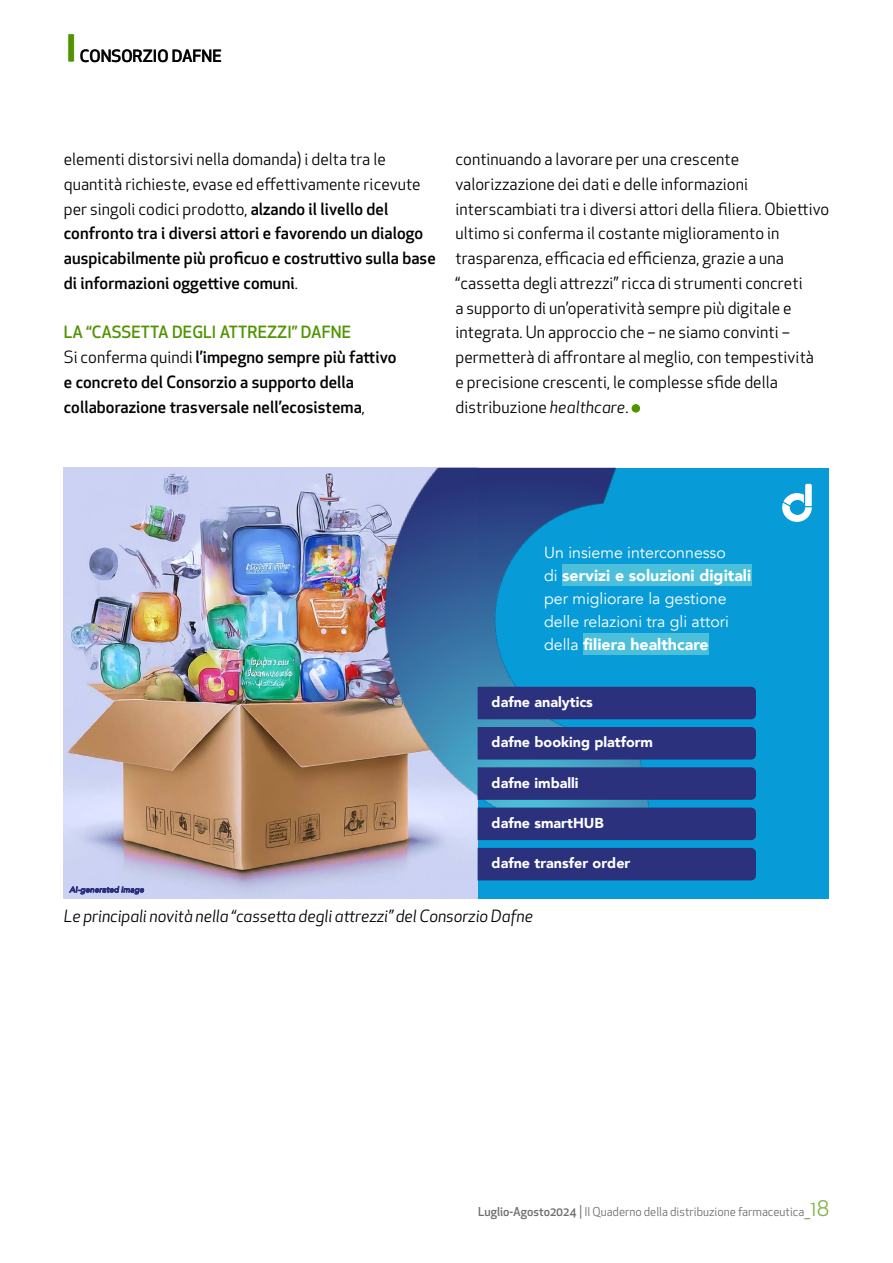
<style>
.page{position:relative;width:893px;height:1263px;background:#fff}
.page>*{position:absolute;margin:0;border:0;box-sizing:border-box;transform-origin:0 0}
.t1{font:16.5px/24.8px "Apex New";letter-spacing:.005em;color:#000}
.t2{font:500 16.5px/24.8px "Apex New";letter-spacing:.005em;color:#000}
.t3{font:italic 16.5px "Apex New";letter-spacing:-.005em;color:#000}
.t4{font:15.9px/23px "Avenir";color:#fff}
.t5{font:900 14.4px "Avenir";color:#fff}
.t6{font:12px "Apex New";color:#706f6f}
.t7{font:italic 7.8px "Avenir";letter-spacing:.02em;color:#2b317d}
.s1{font-weight:400}
.s2{color:#519401}
.s3{font-style:italic}
.s4{font-weight:900}
.s5{font-weight:500}
.s6{font-size:13.5px}
.s7{font-size:21px;color:#85b44d}
</style>
<div class="page">
<div style="left:632px;top:404px;width:8px;height:9px;background:#519401;border-radius:50%"></div>
<div style="left:64px;top:468px;width:765px;height:430px;background:#079cd7"></div>
<img style="left:64px;top:468px;width:414px;height:430px">
<img style="left:312px;top:468px;width:441px;height:380px">
<img style="left:312px;top:793px;width:352px;height:84px">
<div style="left:562px;top:564px;width:189px;height:21px;background:#4cc0db"></div>
<div style="left:583px;top:633px;width:47px;height:22px;background:#4cc0db"></div>
<div style="left:630px;top:633px;width:79px;height:22px;background:#4cc0db"></div>
<div style="left:478px;top:687px;width:278px;height:32px;background:#2b317d"></div>
<div style="left:478px;top:767px;width:278px;height:33px;background:#2b317d"></div>
<div style="left:478px;top:807px;width:278px;height:33px;background:#2b317d"></div>
<svg style="left:782px;top:483px;width:30px;height:39px"></svg>
<div style="left:478px;top:848px;width:278px;height:32px;background:#2b317d"></div>
<div style="left:478px;top:727px;width:278px;height:32px;background:#2b317d"></div>
<p class="t2" style="left:68px;top:43px;width:156px"><sup>|</sup> CONSORZIO DAFNE</p>
<p class="t2" style="left:64px;top:146px;width:373px"><span class="s1">elementi distorsivi nella domanda) i delta tra le quantità richieste, evase ed effettivamente ricevute per singoli codici prodotto,</span> alzando il livello del confronto tra i diversi attori e favorendo un dialogo auspicabilmente più proficuo e costruttivo sulla base di informazioni oggettive comuni<span class="s1">.</span></p>
<p class="t2" style="left:64px;top:320px;width:334px"><span class="s2">LA “CASSETTA DEGLI ATTREZZI” DAFNE<br></span><span class="s1">Si conferma quindi</span> l’impegno sempre più fattivo e concreto del Consorzio a supporto della collaborazione trasversale nell’ecosistema<span class="s1">,</span></p>
<p class="t1" style="left:455px;top:147px;width:375px">continuando a lavorare per una crescente valorizzazione dei dati e delle informazioni interscambiati tra i diversi attori della filiera. Obiettivo ultimo si conferma il costante miglioramento in trasparenza, efficacia ed efficienza, grazie a una “cassetta degli attrezzi” ricca di strumenti concreti<br>a supporto di un’operatività sempre più digitale e integrata. Un approccio che – ne siamo convinti – permetterà di affrontare al meglio, con tempestività<br>e precisione crescenti, le complesse sfide della distribuzione <span class="s3">healthcare</span>.</p>
<p class="t7" style="left:70px;top:885px;width:76px">AI-generated image</p>
<p class="t4" style="left:544px;top:542px;width:209px">Un insieme interconnesso<br>di <span class="s4">servizi e soluzioni digitali </span>per migliorare la gestione delle relazioni tra gli attori della <span class="s4">filiera healthcare</span></p>
<p class="t5" style="left:492px;top:690px;width:103px">dafne analytics</p>
<p class="t5" style="left:492px;top:730px;width:163px">dafne booking platform</p>
<p class="t5" style="left:492px;top:770px;width:88px">dafne imballi</p>
<p class="t5" style="left:492px;top:810px;width:114px">dafne smartHUB</p>
<p class="t5" style="left:492px;top:851px;width:140px">dafne transfer order</p>
<p class="t3" style="left:64px;top:906px;width:471px">Le principali novità nella “cassetta degli attrezzi” del Consorzio Dafne</p>
<p class="t6" style="left:478px;top:1204px;width:353px"><span class="s5">Luglio-Agosto2024</span> <span class="s6">|</span> Il Quaderno della distribuzione farmaceutica<span class="s7">_18</span></p>
</div>
